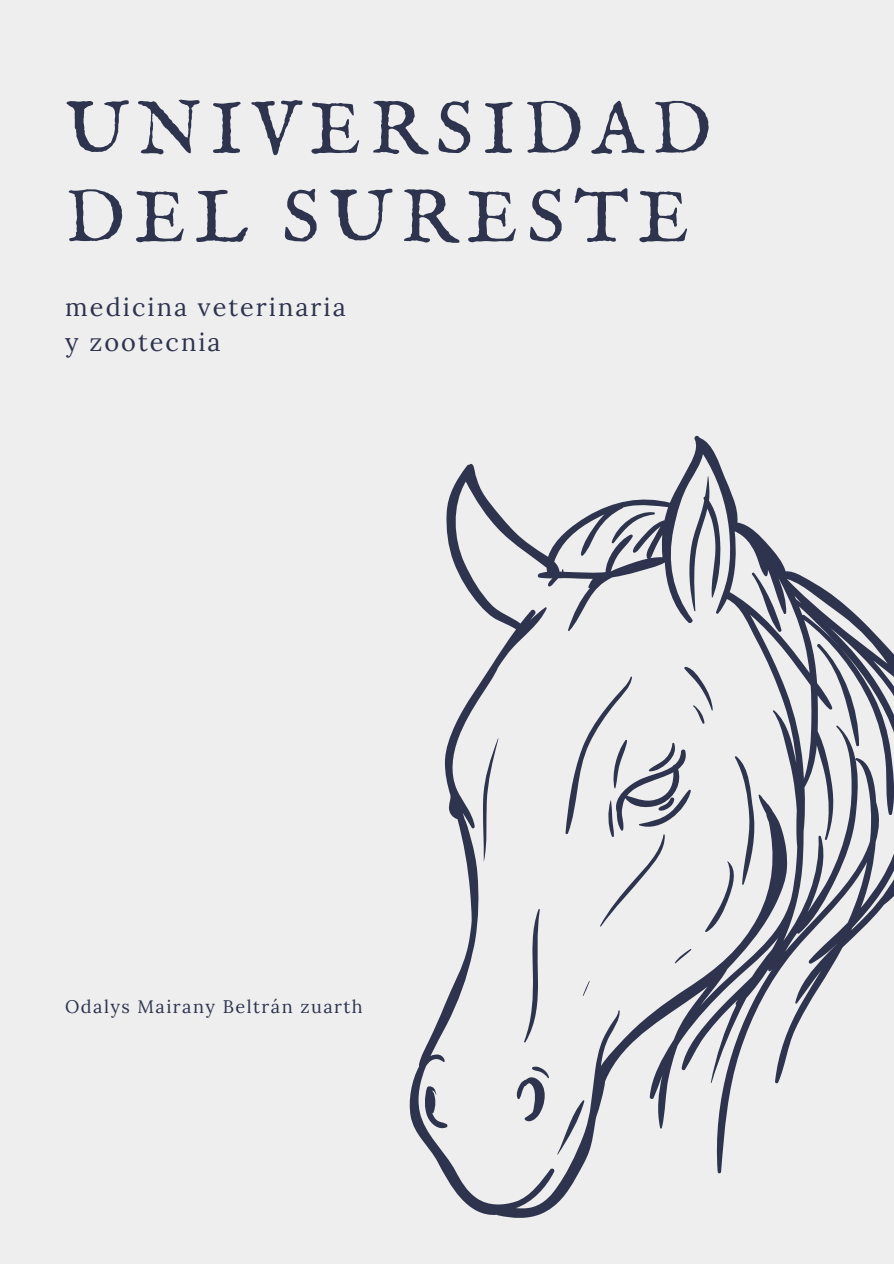
<style>
.page{position:relative;width:894px;height:1264px;background:#fff}
.page>*{position:absolute;margin:0;border:0;box-sizing:border-box;transform-origin:0 0}
.t1{font:74.55px/88.3px "IM FELL English SC";letter-spacing:.12em;color:#2e334e}
.t2{font:25.35px/35px "Lora";letter-spacing:.08em;color:#2e334e}
.t3{font:18.15px "Lora";letter-spacing:.08em;color:#2e334e}
</style>
<div class="page">
<div style="left:0;top:0;width:893px;height:1263px;background:#eee"></div>
<svg style="left:409px;top:435px;width:484px;height:783px"></svg>
<svg style="left:565px;top:666px;width:191px;height:266px"></svg>
<p class="t1" style="left:65px;top:89px;width:647px">UNIVERSIDAD<br>DEL SURESTE</p>
<p class="t2" style="left:65px;top:289px;width:282px">medicina veterinaria y zootecnia</p>
<p class="t3" style="left:65px;top:995px;width:299px">Odalys Mairany Beltrán zuarth</p>
</div>
